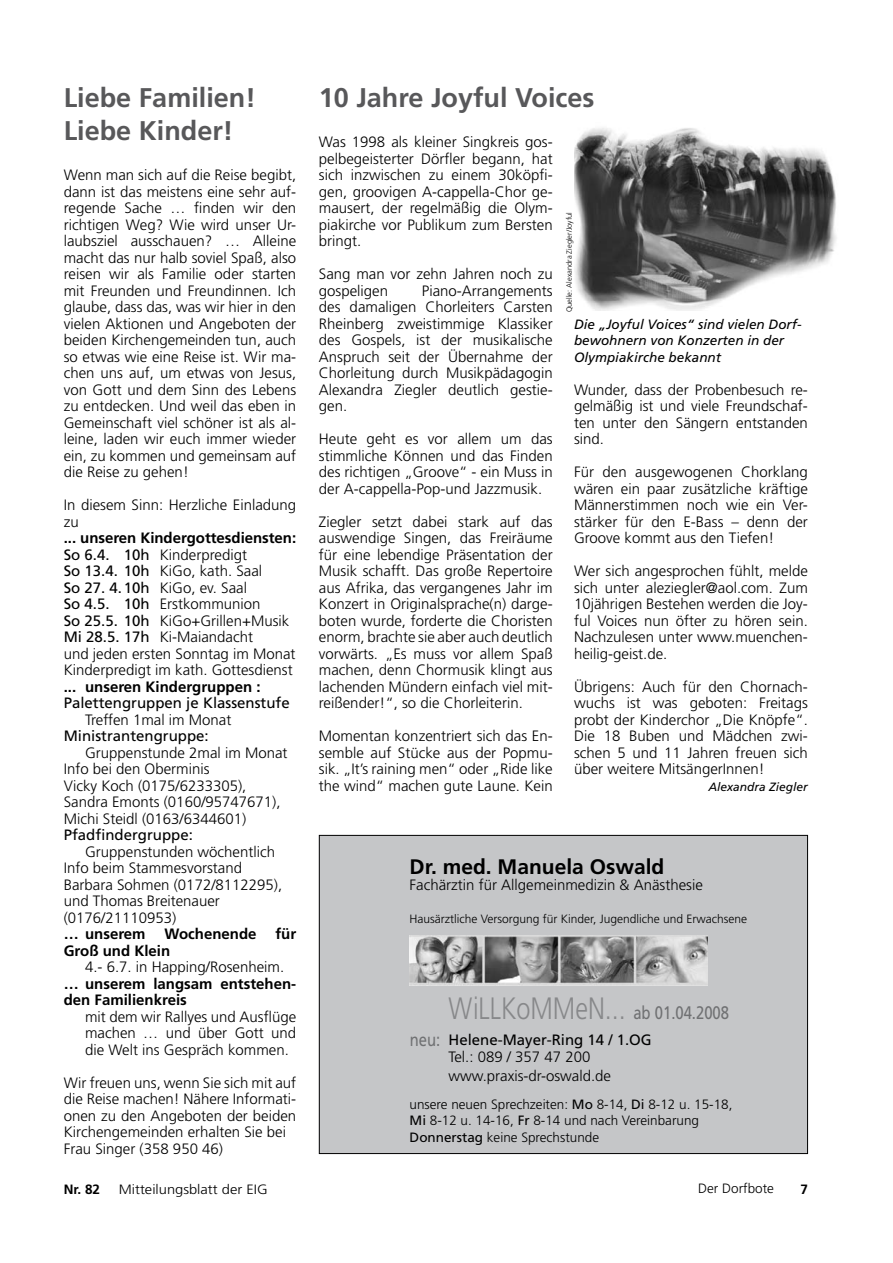
<style>
.page{position:relative;width:893px;height:1263px;background:#fff}
.page>*{position:absolute;margin:0;border:0;box-sizing:border-box;transform-origin:0 0}
.t1{font:300 30.9px "Frutiger";color:#87888a;scale:.82 1}
.t2{font:700 27px/33px "Frutiger";color:#58585a}
.t3{font:700 21px "Frutiger";color:#000}
.t4{font:18.15px "Frutiger";color:#707173;scale:.82 1}
.t5{font:300 15px/16.5px "Frutiger";color:#000;text-align:justify}
.t6{font:700 15px/16.5px "Frutiger";color:#000}
.t7{font:15px "Frutiger";color:#000}
.t8{font:300 13.5px/16.5px "Frutiger";color:#000}
.t9{font:italic 13.5px/16.5px "Frutiger";color:#000}
.t10{font:300 13.5px "Frutiger";color:#000;scale:1.09 1}
.t11{font:700 13.5px "Frutiger";color:#000}
.t12{font:300 12px "Frutiger";color:#000}
.t13{font:italic 12px "Frutiger";color:#000}
.t14{font:300 7.5px "Frutiger";color:#000}
.s1{font-weight:700}
.s2{font-weight:400}
.s3{font-weight:400;font-size:18.15px;color:#707173}
</style>
<div class="page">
<img style="left:574px;top:128px;width:262px;height:183px">
<div style="left:319px;top:835px;width:488px;height:318px;background:#c5c6c8"></div>
<div style="left:319px;top:835px;width:489px;height:319px;border:1px solid #000"></div>
<img style="left:410px;top:935px;width:298px;height:50px">
<h2 class="t2" style="left:64px;top:81px;width:194px">Liebe Familien!<br>Liebe Kinder!</h2>
<p class="t5" style="left:64px;top:167px;width:234px">Wenn man sich auf die Reise begibt, dann ist das meistens eine sehr auf&shy;regende Sache … finden wir den richtigen Weg? Wie wird unser Ur&shy;laubsziel ausschauen? … Alleine macht das nur halb soviel Spaß, also reisen wir als Familie oder starten mit Freunden und Freundinnen. Ich glaube, dass das, was wir hier in den vielen Aktionen und Angeboten der beiden Kirchengemeinden tun, auch so etwas wie eine Reise ist. Wir ma&shy;chen uns auf, um etwas von Jesus, von Gott und dem Sinn des Lebens zu entdecken. Und weil das eben in Gemeinschaft viel schöner ist als al&shy;leine, laden wir euch immer wieder ein, zu kommen und gemeinsam auf die Reise zu gehen!</p>
<p class="t5" style="left:64px;top:497px;width:234px">In diesem Sinn: Herzliche Einladung zu</p>
<p class="t5" style="left:64px;top:530px;width:234px;text-align:left"><span class="s1">... unseren Kindergottesdiensten:<br></span><span class="s2">So 6.4. 10h</span> Kinderpredigt<br><span class="s2">So 13.4. 10h</span> KiGo, kath. Saal<br><span class="s2">So 27. 4.10h</span> KiGo, ev. Saal<br><span class="s2">So 4.5. 10h</span> Erstkommunion<br><span class="s2">So 25.5. 10h</span> KiGo+Grillen+Musik<br><span class="s2">Mi 28.5. 17h</span> Ki-Maiandacht<br>und jeden ersten Sonntag im Monat<br>Kinderpredigt im kath. Gottesdienst</p>
<p class="t6" style="left:64px;top:678px;width:198px">... unseren Kindergruppen :</p>
<p class="t7" style="left:64px;top:694px;width:227px">Palettengruppen je Klassenstufe</p>
<p class="t5" style="left:85px;top:711px;width:148px">Treffen 1mal im Monat</p>
<p class="t7" style="left:64px;top:727px;width:147px">Ministrantengruppe:</p>
<p class="t5" style="left:64px;top:744px;width:225px;text-align:left;text-indent:21px">Gruppenstunde 2mal im Monat<br>Info bei den Oberminis<br>Vicky Koch (0175/6233305),<br>Sandra Emonts (0160/95747671),<br>Michi Steidl (0163/6344601)</p>
<p class="t7" style="left:64px;top:826px;width:131px">Pfadfindergruppe:</p>
<p class="t5" style="left:64px;top:843px;width:220px;text-align:left;text-indent:21px">Gruppenstunden wöchentlich<br>Info beim Stammesvorstand<br>Barbara Sohmen (0172/8112295), und Thomas Breitenauer (0176/21110953)</p>
<p class="t6" style="left:64px;top:926px;width:83px">… unserem</p>
<p class="t6" style="left:164px;top:926px;width:94px">Wochenende</p>
<p class="t6" style="left:275px;top:926px;width:22px">für</p>
<p class="t6" style="left:64px;top:942px;width:108px">Groß und Klein</p>
<p class="t5" style="left:85px;top:959px;width:201px">4.- 6.7. in Happing/Rosenheim.</p>
<p class="t6" style="left:64px;top:975px;width:234px">… unserem langsam entstehen&shy;den Familienkreis</p>
<p class="t5" style="left:85px;top:1008px;width:213px">mit dem wir Rallyes und Ausflüge machen … und über Gott und die Welt ins Gespräch kommen.</p>
<p class="t5" style="left:64px;top:1074px;width:234px;text-align:left">Wir freuen uns, wenn Sie sich mit auf die Reise machen! Nähere Informati&shy;onen zu den Angeboten der beiden<br>Kirchengemeinden erhalten Sie bei<br>Frau Singer (358 950 46)</p>
<h2 class="t2" style="left:319px;top:81px;width:277px">10 Jahre Joyful Voices</h2>
<p class="t5" style="left:319px;top:134px;width:235px">Was 1998 als kleiner Singkreis gos&shy;pelbegeisterter Dörfler begann, hat sich inzwischen zu einem 30köpfi&shy;gen, groovigen A-cappella-Chor ge&shy;mausert, der regelmäßig die Olym&shy;piakirche vor Publikum zum Bersten bringt.</p>
<p class="t5" style="left:319px;top:266px;width:235px">Sang man vor zehn Jahren noch zu gospeligen</p>
<p class="t5" style="left:319px;top:282px;width:235px;text-indent:103px">Piano-Arrangements des damaligen Chorleiters Carsten Rheinberg zweistimmige Klassiker des Gospels, ist der musikalische Anspruch seit der Übernahme der Chorleitung durch Musikpädagogin Alexandra Ziegler deutlich gestie&shy;gen.</p>
<p class="t5" style="left:319px;top:431px;width:235px">Heute geht es vor allem um das stimmliche Können und das Finden des richtigen „Groove“ - ein Muss in der A-cappella-Pop-und Jazzmusik.</p>
<p class="t5" style="left:319px;top:513px;width:235px">Ziegler setzt dabei stark auf das auswendige Singen, das Freiräume für eine lebendige Präsentation der Musik schafft. Das große Repertoire aus Afrika, das vergangenes Jahr im Konzert in Originalsprache(n) darge&shy;boten wurde, forderte die Choristen enorm, brachte sie aber auch deutlich vorwärts. „Es muss vor allem Spaß machen, denn Chormusik klingt aus lachenden Mündern einfach viel mit&shy;reißender!“, so die Chorleiterin.</p>
<p class="t5" style="left:319px;top:728px;width:235px">Momentan konzentriert sich das En&shy;semble auf Stücke aus der Popmu&shy;sik. „It’s raining men“ oder „Ride like the wind“ machen gute Laune. Kein</p>
<p class="t14" style="left:565px;top:312px;width:102px;rotate:-90deg">Quelle: Alexandra Ziegler/Joyful</p>
<p class="t9" style="left:574px;top:316px;width:229px">Die „Joyful Voices“ sind vielen Dorf&shy;bewohnern von Konzerten in der<br>Olympiakirche bekannt</p>
<p class="t5" style="left:574px;top:381px;width:235px">Wunder, dass der Probenbesuch re&shy;gelmäßig ist und viele Freundschaf&shy;ten unter den Sängern entstanden sind.</p>
<p class="t5" style="left:574px;top:464px;width:235px">Für den ausgewogenen Chorklang wären ein paar zusätzliche kräftige Männerstimmen noch wie ein Ver&shy;stärker für den E-Bass – denn der Groove kommt aus den Tiefen!</p>
<p class="t5" style="left:574px;top:563px;width:235px">Wer sich angesprochen fühlt, melde sich unter aleziegler@aol.com. Zum 10jährigen Bestehen werden die Joy&shy;ful Voices nun öfter zu hören sein.<br>Nachzulesen unter www.muenchen&shy;heilig-geist.de.</p>
<p class="t5" style="left:574px;top:678px;width:235px">Übrigens: Auch für den Chornach&shy;wuchs ist was geboten: Freitags probt der Kinderchor „Die Knöpfe“.<br>Die 18 Buben und Mädchen zwi&shy;schen 5 und 11 Jahren freuen sich über weitere MitsängerInnen!</p>
<p class="t13" style="left:709px;top:780px;width:101px">Alexandra Ziegler</p>
<h3 class="t3" style="left:410px;top:854px;width:256px">Dr. med. Manuela Oswald</h3>
<p class="t5" style="left:410px;top:877px;width:295px">Fachärztin für Allgemeinmedizin &amp; Anästhesie</p>
<p class="t12" style="left:410px;top:912px;width:339px">Hausärztliche Versorgung für Kinder, Jugendliche und Erwachsene</p>
<h1 class="t1" style="left:449px;top:990px;width:344px">WiLLKoMMeN... <span class="s3">ab 01.04.2008</span></h1>
<p class="t7" style="left:449px;top:1031px;width:205px">Helene-Mayer-Ring 14 / 1.OG</p>
<p class="t5" style="left:449px;top:1047px;width:164px;line-height:19.5px">Tel.: 089 / 357 47 200 www.praxis-dr-oswald.de</p>
<p class="t8" style="left:410px;top:1096px;width:324px">unsere neuen Sprechzeiten: <span class="s2">Mo</span> 8-14, <span class="s2">Di</span> 8-12 u. 15-18,<br><span class="s2">Mi</span> 8-12 u. 14-16, <span class="s2">Fr</span> 8-14 und nach Vereinbarung<br><span class="s2">Donnerstag</span> keine Sprechstunde</p>
<p class="t4" style="left:410px;top:1028px;width:39px">neu:</p>
<p class="t11" style="left:64px;top:1181px;width:38px">Nr. 82</p>
<p class="t10" style="left:119px;top:1181px;width:138px">Mitteilungsblatt der EIG</p>
<p class="t8" style="left:698px;top:1180px;width:77px">Der Dorfbote</p>
<p class="t11" style="left:800px;top:1181px;width:9px">7</p>
</div>
